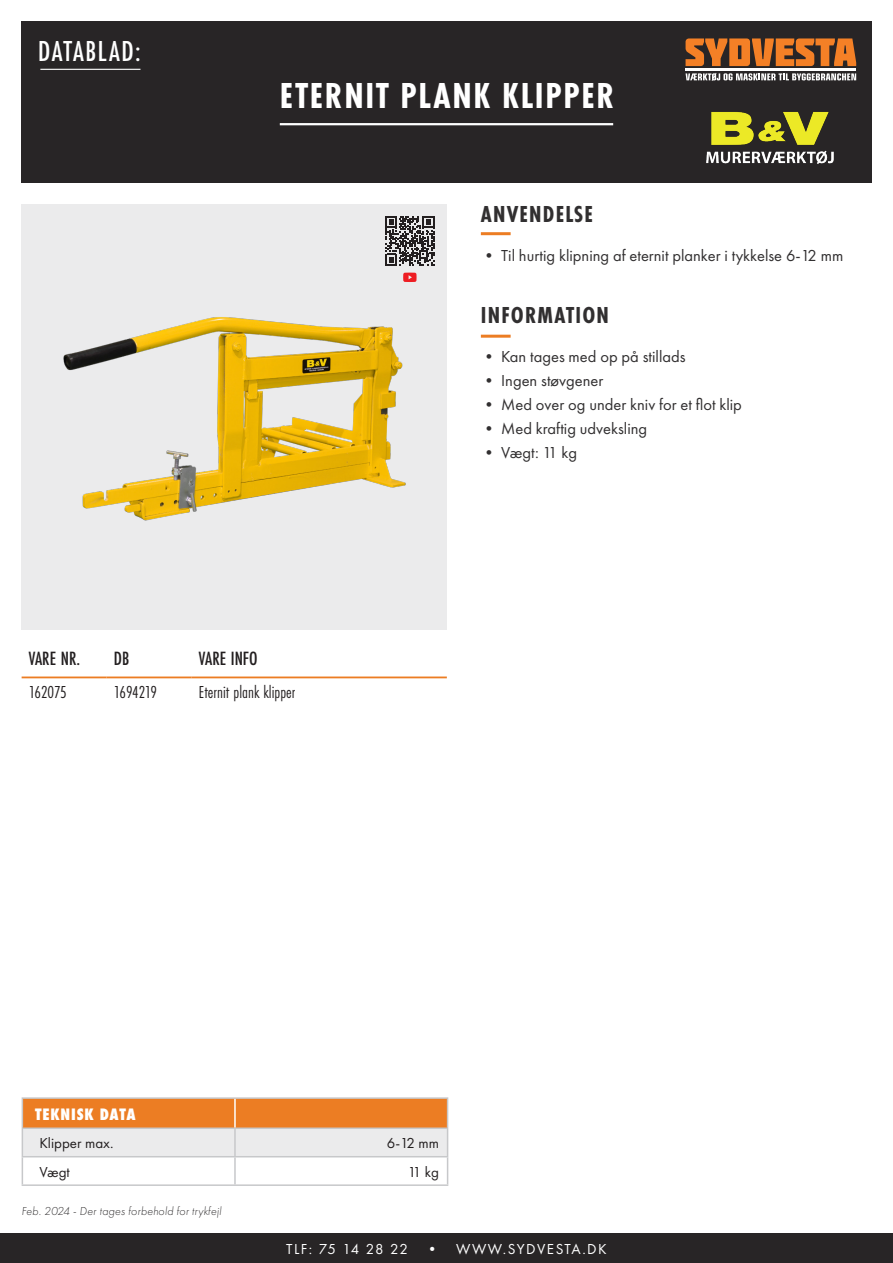
<style>
.page{position:relative;width:893px;height:1263px;background:#fff}
.page>*{position:absolute;margin:0;border:0;box-sizing:border-box;transform-origin:0 0}
.t1{font:700 37.5px "Futura PT Cond";letter-spacing:.045em;color:#fff}
.t2{font:500 30px "Futura PT Cond";letter-spacing:.05em;color:#fff}
.t3{font:700 24px "Futura PT Cond";letter-spacing:.05em;color:#312f30}
.t4{font:500 19.95px "Futura PT Cond";color:#231f20}
.t5{font:18px "Futura PT Cond";color:#231f20}
.t6{font:18px "Futura PT Cond";letter-spacing:-.025em;color:#231f20}
.t7{font:800 17.25px "Futura PT Cond";letter-spacing:.05em;color:#fff}
.t8{font:16.5px "Futura PT";color:#312f30}
.t9{font:15px "Futura PT";letter-spacing:.1em;color:#fff}
.t10{font:15px "Futura PT";color:#231f20}
.t11{font:italic 300 12px "Futura PT";letter-spacing:.015em;color:#312f30}
</style>
<div class="page">
<hr style="left:22px;top:676px;width:85px;height:2px;background:#ec7d23">
<hr style="left:107px;top:676px;width:85px;height:2px;background:#ec7d23">
<hr style="left:192px;top:676px;width:255px;height:2px;background:#ec7d23">
<img style="left:22px;top:204px;width:425px;height:426px">
<div style="left:21px;top:21px;width:851px;height:162px;background:#282526"></div>
<div style="left:0;top:1233px;width:893px;height:30px;background:#282526"></div>
<hr style="left:280px;top:123px;width:333px;height:2px;background:#fff">
<hr style="left:481px;top:232px;width:30px;height:3px;background:#ec7d23">
<hr style="left:481px;top:335px;width:30px;height:3px;background:#ec7d23">
<svg style="left:686px;top:38px;width:170px;height:28px"></svg>
<svg style="left:686px;top:73px;width:170px;height:8px"></svg>
<hr style="left:686px;top:69px;width:170px;height:2px;background:#fff">
<hr style="left:22px;top:1097px;width:213px;height:2px;background:#c7c8ca">
<hr style="left:235px;top:1097px;width:213px;height:2px;background:#c7c8ca">
<hr style="left:22px;top:1184px;width:213px;height:2px;background:#c7c8ca">
<hr style="left:235px;top:1184px;width:213px;height:2px;background:#c7c8ca">
<svg style="left:22px;top:1098px;width:426px;height:87px"></svg>
<hr style="left:234px;top:1099px;width:2px;height:28px;background:#fff">
<hr style="left:40px;top:69px;width:100px;height:1px;background:#fff">
<img style="left:706px;top:112px;width:128px;height:52px">
<svg style="left:385px;top:216px;width:49px;height:49px"></svg>
<svg style="left:403px;top:273px;width:14px;height:9px"></svg>
<p class="t2" style="left:38px;top:34px;width:104px">DATABLAD:</p>
<p class="t1" style="left:280px;top:74px;width:336px">ETERNIT PLANK KLIPPER</p>
<p class="t3" style="left:481px;top:200px;width:114px">ANVENDELSE</p>
<p class="t8" style="left:481px;top:245px;width:364px">• Til hurtig klipning af eternit planker i tykkelse 6-12 mm</p>
<p class="t3" style="left:481px;top:301px;width:130px">INFORMATION</p>
<p class="t8" style="left:481px;top:347px;width:206px">• Kan tages med op på stillads</p>
<p class="t8" style="left:481px;top:371px;width:124px">• Ingen støvgener</p>
<p class="t8" style="left:481px;top:395px;width:263px">• Med over og under kniv for et flot klip</p>
<p class="t8" style="left:481px;top:419px;width:168px">• Med kraftig udveksling</p>
<p class="t8" style="left:481px;top:443px;width:98px">• Vægt: 11 kg</p>
<p class="t4" style="left:29px;top:647px;width:53px">VARE NR.</p>
<p class="t4" style="left:114px;top:647px;width:17px">DB</p>
<p class="t4" style="left:199px;top:647px;width:60px">VARE INFO</p>
<p class="t5" style="left:29px;top:682px;width:39px">162075</p>
<p class="t6" style="left:114px;top:682px;width:45px">1694219</p>
<p class="t5" style="left:199px;top:682px;width:98px">Eternit plank klipper</p>
<p class="t7" style="left:35px;top:1104px;width:102px">TEKNISK DATA</p>
<p class="t10" style="left:39px;top:1134px;width:76px">Klipper max.</p>
<p class="t10" style="left:387px;top:1134px;width:54px">6-12 mm</p>
<p class="t10" style="left:39px;top:1163px;width:32px">Vægt</p>
<p class="t10" style="left:408px;top:1163px;width:33px">11 kg</p>
<p class="t11" style="left:22px;top:1204px;width:201px">Feb. 2024 - Der tages forbehold for trykfejl</p>
<p class="t9" style="left:286px;top:1240px;width:322px">TLF: 75 14 28 22 • WWW.SYDVESTA.DK</p>
</div>
